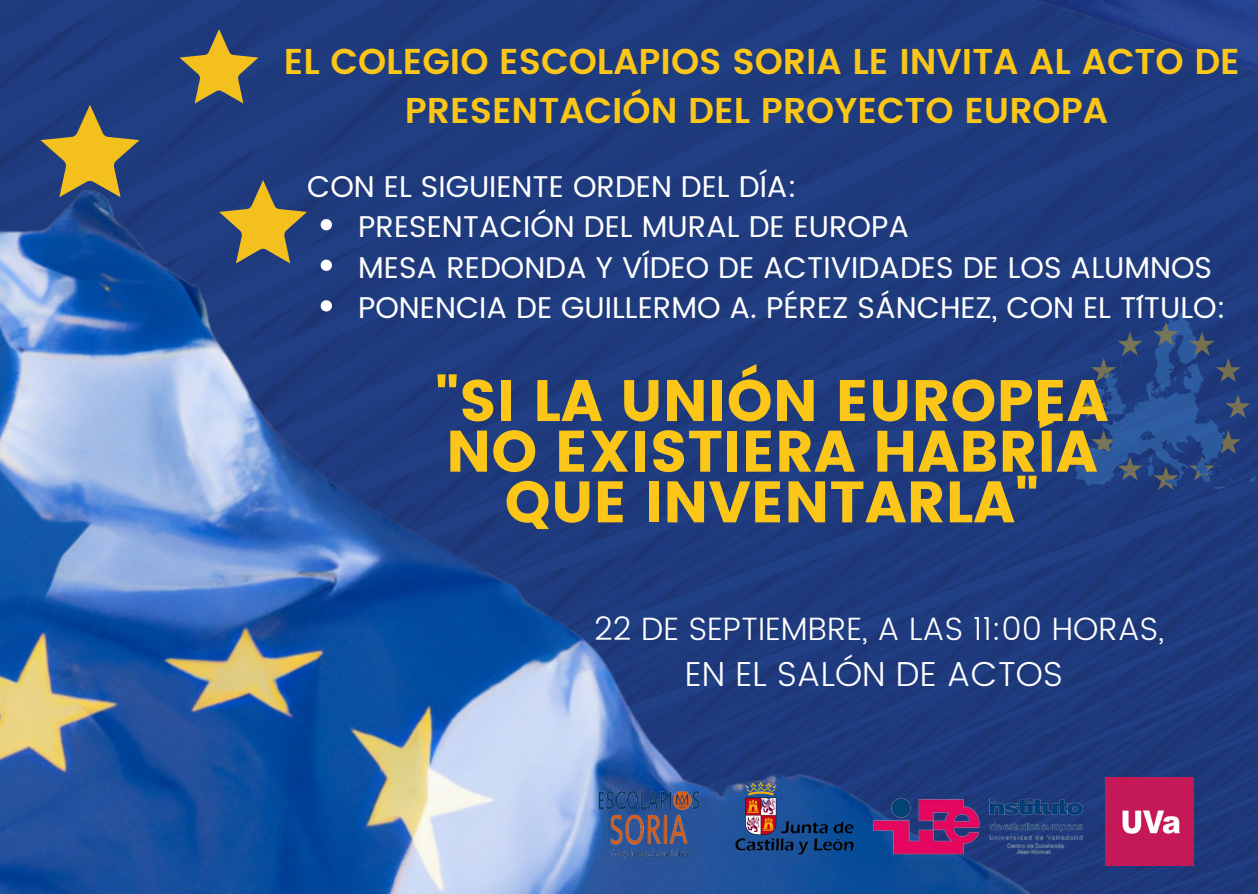
<style>
.page{position:relative;width:1258px;height:894px;background:#fff}
.page>*{position:absolute;margin:0;border:0;box-sizing:border-box;transform-origin:0 0}
.t1{font:58.2px/50.7px "Poppins";color:#fbc617;text-align:center}
.t2{font:600 35.7px/48.9px "Poppins";color:#fbc617;text-align:center}
.t3{font:300 34.5px "Poppins";color:#fff}
.t4{font:300 32.4px "Poppins";color:#fff}
.t5{font:30px "Poppins";color:#fff}
</style>
<div class="page">
<img style="left:1035px;top:253px;width:223px;height:640px">
<img style="left:1035px;top:0;width:223px;height:253px">
<img style="left:0;top:0;width:1035px;height:893px">
<svg style="left:1075px;top:312px;width:182px;height:178px;background:#284784"></svg>
<svg style="left:40px;top:105px;width:99px;height:92px;background:#757158"></svg>
<svg style="left:180px;top:29px;width:78px;height:74px;background:#767156"></svg>
<svg style="left:219px;top:180px;width:88px;height:83px;background:#757157"></svg>
<img style="left:1105px;top:777px;width:88px;height:88px">
<img style="left:733px;top:777px;width:122px;height:88px">
<img style="left:860px;top:785px;width:241px;height:80px">
<img style="left:597px;top:770px;width:104px;height:104px">
<svg style="left:321px;top:219px;width:11px;height:11px"></svg>
<svg style="left:321px;top:259px;width:11px;height:12px"></svg>
<svg style="left:321px;top:300px;width:11px;height:11px"></svg>
<p class="t2" style="left:284px;top:37px;width:957px">EL COLEGIO ESCOLAPIOS SORIA LE INVITA AL ACTO DE<br>PRESENTACIÓN DEL PROYECTO EUROPA</p>
<p class="t5" style="left:307px;top:168px;width:491px">CON EL SIGUIENTE ORDEN DEL DÍA:</p>
<p class="t5" style="left:358px;top:209px;width:552px">PRESENTACIÓN DEL MURAL DE EUROPA</p>
<p class="t5" style="left:358px;top:250px;width:855px">MESA REDONDA Y VÍDEO DE ACTIVIDADES DE LOS ALUMNOS</p>
<p class="t5" style="left:358px;top:290px;width:869px">PONENCIA DE GUILLERMO A. PÉREZ SÁNCHEZ, CON EL T´ITULO:</p>
<p class="t1" style="left:435px;top:375px;width:675px">"SI LA UNIÓN EUROPEA<br>NO EXISTIERA HABRÍA<br>QUE INVENTARLA"</p>
<p class="t4" style="left:594px;top:609px;width:571px">22 DE SEPTIEMBRE, A LAS 11:00 HORAS,</p>
<p class="t3" style="left:685px;top:653px;width:379px">EN EL SALÓN DE ACTOS</p>
</div>
